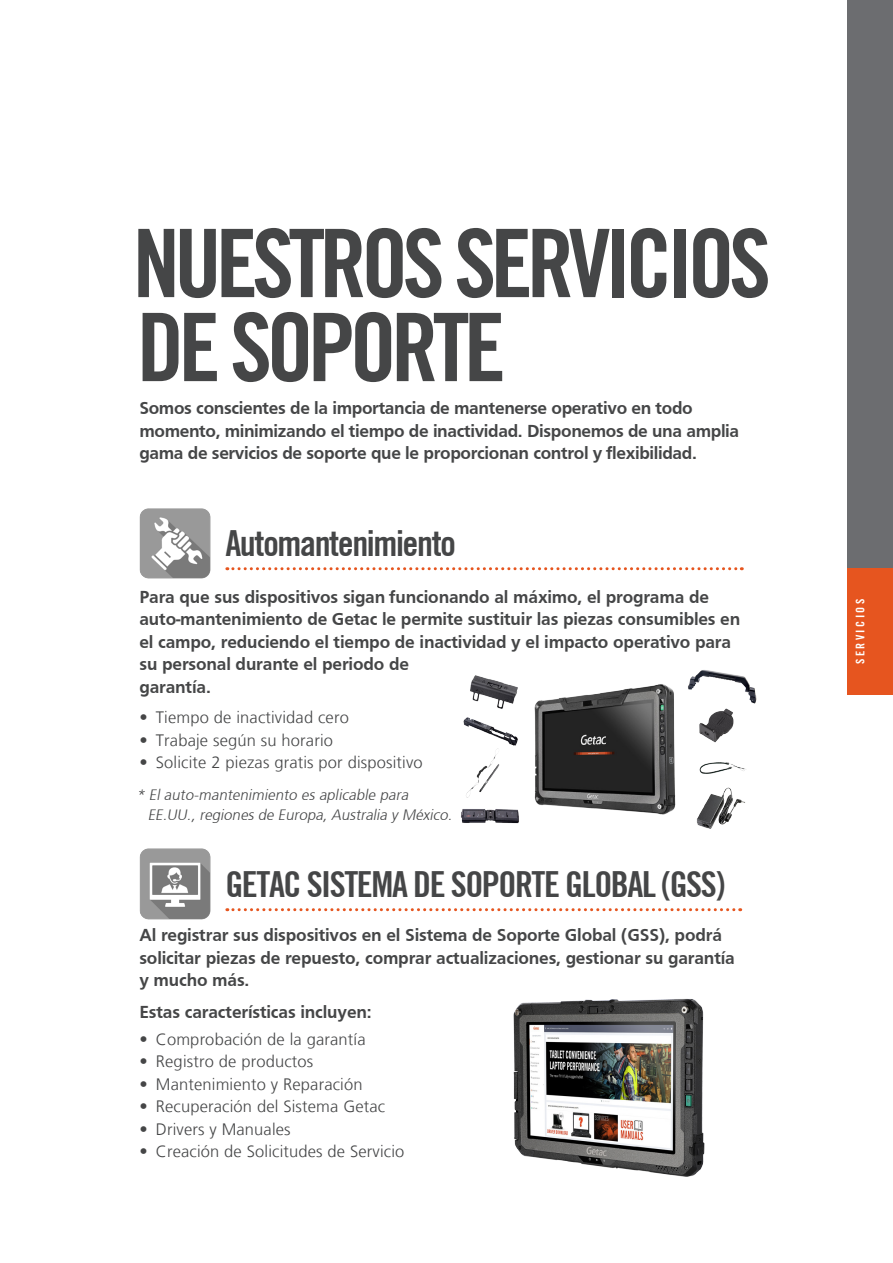
<style>
.page{position:relative;width:893px;height:1263px;background:#fff}
.page>*{position:absolute;margin:0;border:0;box-sizing:border-box;transform-origin:0 0}
.Headline{font:700 condensed 94.5px/84px "Trade Gothic No.20";letter-spacing:-.06em;color:#454647}
.Headline-2{font:700 condensed 36px "Trade Gothic No.20";letter-spacing:-.04em;color:#454647}
.Paragraph_Style_2{font:700 18px/22.5px "Frutiger";letter-spacing:-.01em;color:#454647}
.t1{font:300 16.5px "Frutiger";letter-spacing:.01em;color:#454647}
.Paragraph_Style_2-2{font:italic 300 15px/19.5px "Frutiger 45";color:#454647}
.Headline-3{font:700 condensed 12px "Trade Gothic No.20";letter-spacing:.2em;color:#fff}
</style>
<div class="page">
<svg style="left:227px;top:567px;width:515px;height:3px"></svg>
<img style="left:139px;top:508px;width:72px;height:71px">
<svg style="left:227px;top:908px;width:514px;height:3px"></svg>
<img style="left:139px;top:848px;width:72px;height:72px">
<div style="left:848px;top:567px;width:45px;height:128px;background:#e6551f"></div>
<div style="left:848px;top:0;width:45px;height:567px;background:#6c6d70"></div>
<img style="left:461px;top:670px;width:296px;height:159px">
<img style="left:513px;top:998px;width:192px;height:179px">
<p class="Headline" style="left:133px;top:221px;width:640px">NUESTROS SERVICIOS<br>DE SOPORTE</p>
<p class="Paragraph_Style_2" style="left:139px;top:397px;width:601px">Somos conscientes de la importancia de mantenerse operativo en todo momento, minimizando el tiempo de inactividad. Disponemos de una amplia gama de servicios de soporte que le proporcionan control y flexibilidad.</p>
<p class="Headline-2" style="left:225px;top:521px;width:232px">Automantenimiento</p>
<p class="Paragraph_Style_2" style="left:139px;top:585px;width:602px">Para que sus dispositivos sigan funcionando al máximo, el programa de auto-mantenimiento de Getac le permite sustituir las piezas consumibles en el campo, reduciendo el tiempo de inactividad y el impacto operativo para su personal durante el periodo de<br>garantía.</p>
<p class="t1" style="left:139px;top:708px;width:211px">• Tiempo de inactividad cero</p>
<p class="t1" style="left:139px;top:730px;width:195px">• Trabaje según su horario</p>
<p class="t1" style="left:139px;top:753px;width:285px">• Solicite 2 piezas gratis por dispositivo</p>
<p class="Paragraph_Style_2-2" style="left:148px;top:786px;width:309px;text-indent:-11px">* El auto-mantenimiento es aplicable para<br>EE.UU., regiones de Europa, Australia y México.</p>
<p class="Headline-2" style="left:225px;top:862px;width:501px">GETAC SISTEMA DE SOPORTE GLOBAL (GSS)</p>
<p class="Paragraph_Style_2" style="left:139px;top:924px;width:597px">Al registrar sus dispositivos en el Sistema de Soporte Global (GSS), podrá solicitar piezas de repuesto, comprar actualizaciones, gestionar su garantía y mucho más.</p>
<p class="Paragraph_Style_2" style="left:139px;top:1000px;width:234px">Estas características incluyen:</p>
<p class="t1" style="left:139px;top:1029px;width:228px">• Comprobación de la garantía</p>
<p class="t1" style="left:139px;top:1052px;width:175px">• Registro de productos</p>
<p class="t1" style="left:139px;top:1074px;width:225px">• Mantenimiento y Reparación</p>
<p class="t1" style="left:139px;top:1097px;width:247px">• Recuperación del Sistema Getac</p>
<p class="t1" style="left:139px;top:1119px;width:153px">• Drivers y Manuales</p>
<p class="t1" style="left:139px;top:1142px;width:267px">• Creación de Solicitudes de Servicio</p>
<p class="Headline-3" style="left:853px;top:664px;width:67px;rotate:-90deg">SERVICIOS</p>
</div>
